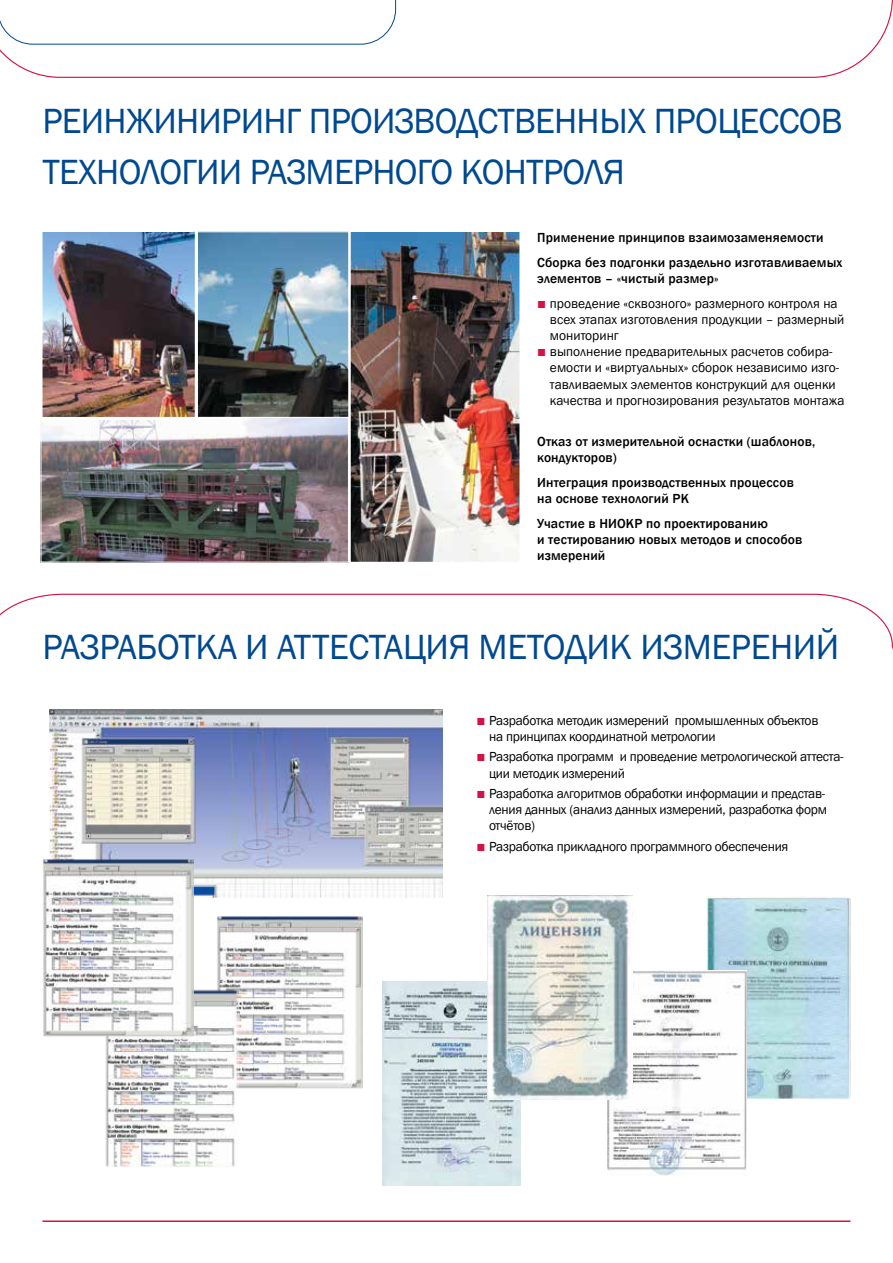
<style>
.page{position:relative;width:893px;height:1263px;background:#fff}
.page>*{position:absolute;margin:0;border:0;box-sizing:border-box;transform-origin:0 0}
.t1{font:36px/51px "Franklin Gothic";letter-spacing:-.02em;color:#004990}
.t2{font:13.5px/16.2px "Franklin Gothic";letter-spacing:-.02em;color:#000}
.t3{font:500 13.5px/16.2px "Franklin Gothic";letter-spacing:.01em;color:#000}
.t4{font:13.5px/16.2px "Franklin Gothic";color:#000}
.s1{font-size:15px;color:#d31245}
</style>
<div class="page">
<img style="left:352px;top:232px;width:166px;height:329px">
<div style="left:349px;top:228px;width:172px;height:336px;border:2px solid #fff"></div>
<svg style="left:0;top:0;width:893px;height:78px"></svg>
<svg style="left:0;top:593px;width:893px;height:51px"></svg>
<svg style="left:0;top:0;width:396px;height:44px"></svg>
<hr style="left:43px;top:1220px;width:807px;height:2px;background:#d31245">
<img style="left:383px;top:981px;width:137px;height:204px">
<img style="left:707px;top:896px;width:143px;height:204px">
<img style="left:608px;top:970px;width:138px;height:205px">
<img style="left:488px;top:896px;width:144px;height:204px">
<img style="left:217px;top:916px;width:145px;height:173px">
<img style="left:105px;top:988px;width:133px;height:179px">
<img style="left:49px;top:710px;width:393px;height:187px">
<img style="left:43px;top:858px;width:150px;height:179px">
<img style="left:198px;top:233px;width:149px;height:184px">
<div style="left:193px;top:231px;width:156px;height:188px;border:1px solid #fff"></div>
<img style="left:43px;top:419px;width:304px;height:141px">
<div style="left:41px;top:417px;width:308px;height:145px;border:1px solid #fff"></div>
<img style="left:43px;top:232px;width:151px;height:184px">
<div style="left:39px;top:224px;width:159px;height:196px;border:3px solid #fff"></div>
<h1 class="t1" style="left:43px;top:97px;width:801px">РЕИНЖИНИРИНГ ПРОИЗВОДСТВЕННЫХ ПРОЦЕССОВ<br>ТЕХНОЛОГИИ РАЗМЕРНОГО КОНТРОЛЯ</h1>
<p class="t3" style="left:537px;top:225px;width:307px;line-height:24.8px">Применение принципов взаимозаменяемости<br>Сборка без подгонки раздельно изготавливаемых</p>
<p class="t3" style="left:537px;top:270px;width:183px">элементов – «чистый размер»</p>
<p class="t4" style="left:550px;top:295px;width:296px;text-indent:-13px"><span class="s1">■</span> проведение «сквозного» размерного контроля на всех этапах изготовления продукции – размерный мониторинг</p>
<p class="t4" style="left:550px;top:344px;width:296px;text-indent:-13px"><span class="s1">■</span> выполнение предварительных расчетов собира&shy;емости и «виртуальных» сборок независимо изго&shy;тавливаемых элементов конструкций для оценки качества и прогнозирования результатов монтажа</p>
<p class="t3" style="left:537px;top:433px;width:280px">Отказ от измерительной оснастки (шаблонов, кондукторов)</p>
<p class="t3" style="left:537px;top:474px;width:258px">Интеграция производственных процессов на основе технологий РК</p>
<p class="t3" style="left:537px;top:515px;width:267px">Участие в НИОКР по проектированию<br>и тестированию новых методов и способов измерений</p>
<h1 class="t1" style="left:43px;top:622px;width:798px">РАЗРАБОТКА И АТТЕСТАЦИЯ МЕТОДИК ИЗМЕРЕНИЙ</h1>
<p class="t2" style="left:489px;top:712px;width:331px;text-indent:-13px"><span class="s1">■</span> Разработка методик измерений промышленных объектов на принципах координатной метрологии</p>
<p class="t2" style="left:489px;top:749px;width:356px;text-indent:-13px"><span class="s1">■</span> Разработка программ и проведение метрологической аттеста&shy;ции методик измерений</p>
<p class="t2" style="left:489px;top:786px;width:340px;text-indent:-13px"><span class="s1">■</span> Разработка алгоритмов обработки информации и представ&shy;ления данных (анализ данных измерений, разработка форм отчётов)</p>
<p class="t2" style="left:476px;top:838px;width:314px"><span class="s1">■</span> Разработка прикладного программного обеспечения</p>
</div>
